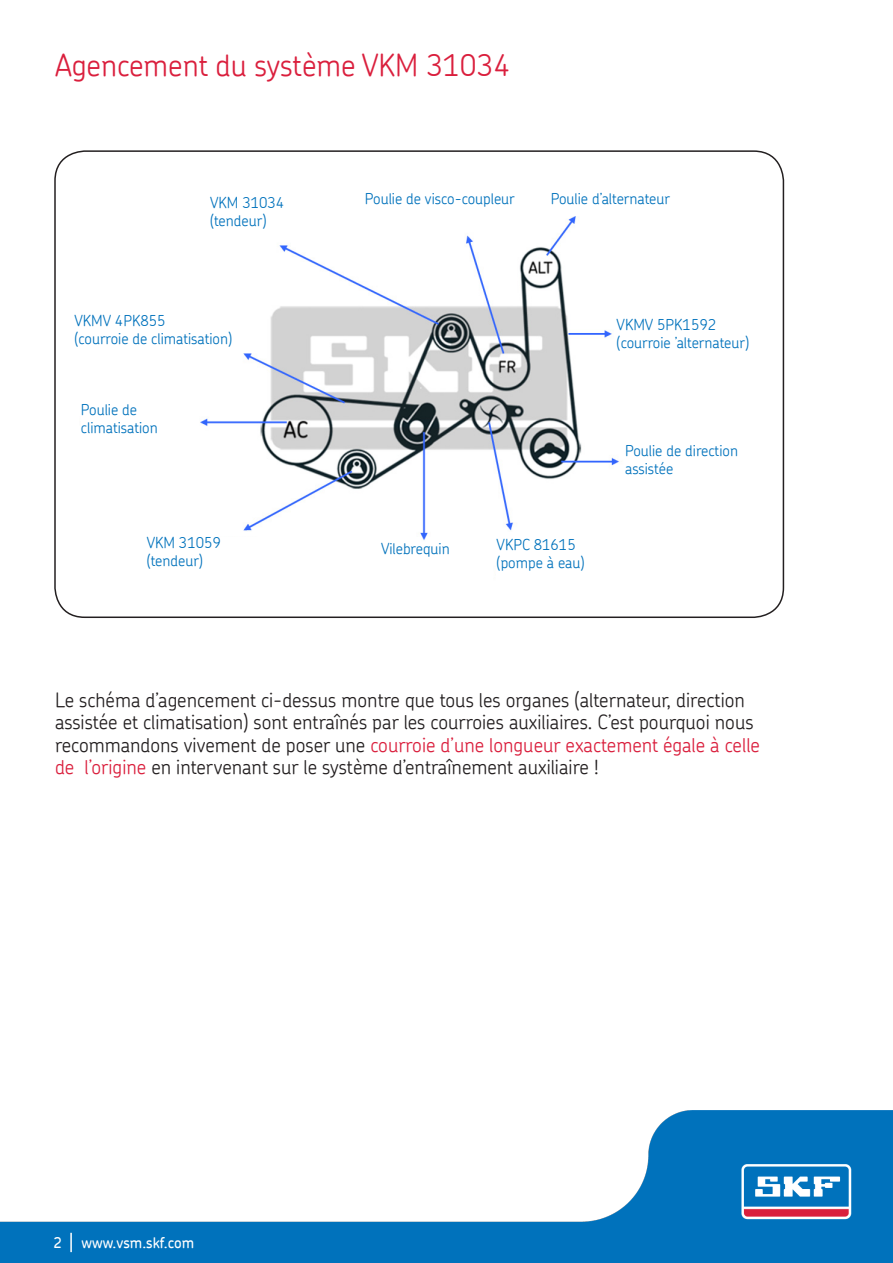
<style>
.page{position:relative;width:893px;height:1263px;background:#fff}
.page>*{position:absolute;margin:0;border:0;box-sizing:border-box;transform-origin:0 0}
.t1{font:300 30px "SKF Chevin";color:#da1f3d}
.t2{font:300 19.5px/22.5px "SKF Chevin";color:#231f20}
.t3{font:300 15px/18px "SKF Chevin";color:#0072bc}
.t4{font:500 15px "SKF Chevin";color:#fff}
.s1{color:#da1f3d}
</style>
<div class="page">
<img style="left:56px;top:151px;width:727px;height:466px">
<div style="left:365px;top:193px;width:175px;height:19px;background:#fff"></div>
<div style="left:551px;top:193px;width:161px;height:22px;background:#fff"></div>
<div style="left:617px;top:319px;width:134px;height:57px;background:#fff"></div>
<div style="left:625px;top:445px;width:148px;height:58px;background:#fff"></div>
<div style="left:497px;top:539px;width:136px;height:62px;background:#fff"></div>
<div style="left:381px;top:543px;width:96px;height:58px;background:#fff"></div>
<div style="left:147px;top:537px;width:118px;height:65px;background:#fff"></div>
<div style="left:81px;top:404px;width:111px;height:57px;background:#fff"></div>
<div style="left:74px;top:315px;width:160px;height:59px;background:#fff"></div>
<div style="left:210px;top:197px;width:86px;height:42px;background:#fff"></div>
<img style="left:0;top:1110px;width:893px;height:153px">
<svg style="left:70px;top:1233px;width:2px;height:19px"></svg>
<p class="t1" style="left:55px;top:46px;width:457px">Agencement du système VKM 31034</p>
<p class="t3" style="left:210px;top:193px;width:76px">VKM 31034</p>
<p class="t3" style="left:210px;top:211px;width:58px">(tendeur)</p>
<p class="t3" style="left:365px;top:189px;width:152px">Poulie de visco-coupleur</p>
<p class="t3" style="left:551px;top:189px;width:121px">Poulie d’alternateur</p>
<p class="t3" style="left:74px;top:311px;width:93px">VKMV 4PK855</p>
<p class="t3" style="left:74px;top:329px;width:159px">(courroie de climatisation)</p>
<p class="t3" style="left:617px;top:315px;width:101px">VKMV 5PK1592</p>
<p class="t3" style="left:617px;top:333px;width:134px">(courroie ’alternateur)</p>
<p class="t3" style="left:81px;top:400px;width:78px">Poulie de climatisation</p>
<p class="t3" style="left:625px;top:441px;width:114px">Poulie de direction assistée</p>
<p class="t3" style="left:147px;top:533px;width:76px">VKM 31059</p>
<p class="t3" style="left:147px;top:551px;width:58px">(tendeur)</p>
<p class="t3" style="left:381px;top:540px;width:70px">Vilebrequin</p>
<p class="t3" style="left:497px;top:535px;width:81px">VKPC 81615</p>
<p class="t3" style="left:497px;top:553px;width:90px">(pompe à eau)</p>
<p class="t2" style="left:55px;top:688px;width:706px">Le schéma d’agencement ci-dessus montre que tous les organes (alternateur, direction assistée et climatisation) sont entraînés par les courroies auxiliaires. C’est pourquoi nous recommandons vivement de poser une <span class="s1">courroie d’une longueur exactement égale à celle de l’origine</span> en intervenant sur le système d’entraînement auxiliaire !</p>
<p class="t4" style="left:53px;top:1232px;width:142px">2 www.vsm.skf.com</p>
</div>
